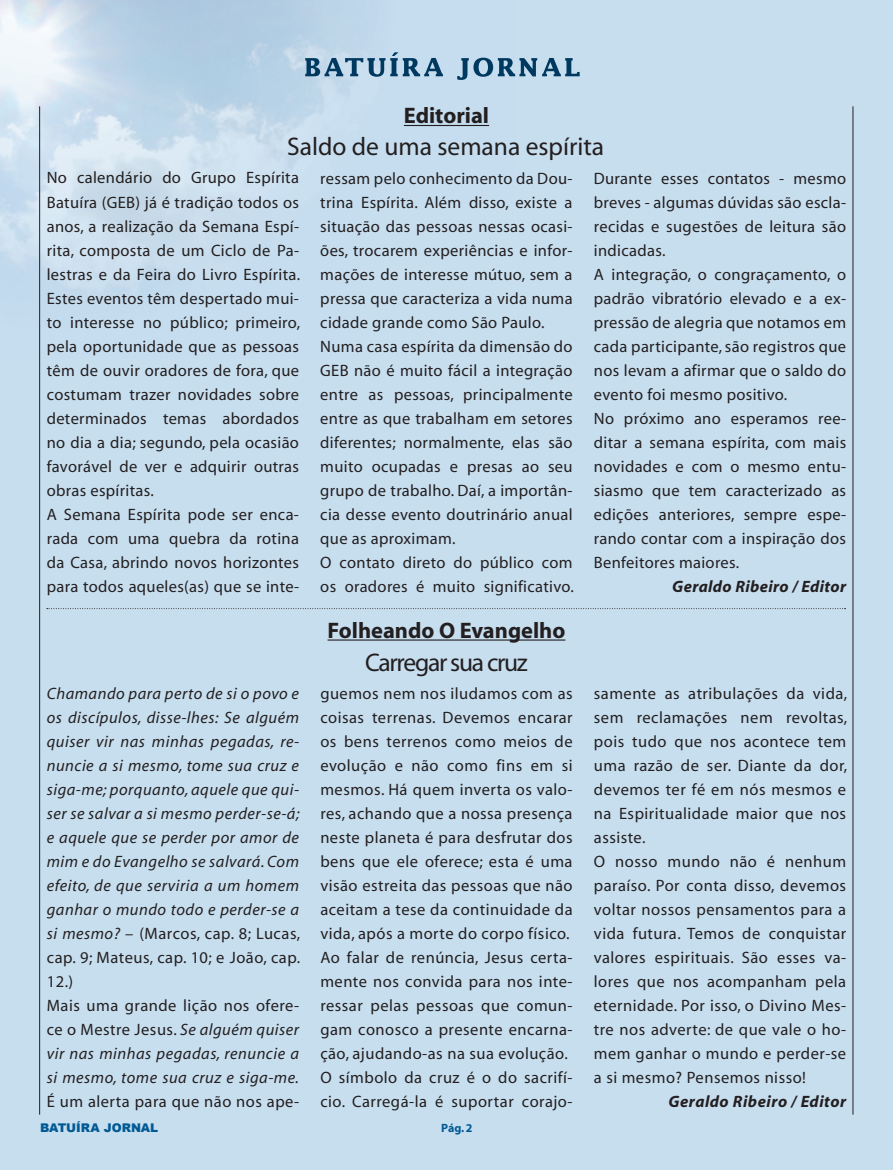
<style>
.page{position:relative;width:893px;height:1170px;background:#fff}
.page>*{position:absolute;margin:0;border:0;box-sizing:border-box;transform-origin:0 0}
.t1{font:25.5px "Myriad";color:#231f20}
.t2{font:25.5px "Myriad";letter-spacing:-.05em;color:#231f20}
.t3{font:700 22.5px "Myriad";color:#231f20}
.t4{font:16.5px/24px "Myriad";letter-spacing:.02em;color:#231f20}
.t5{font:italic 16.5px/24px "Myriad";letter-spacing:.03em;color:#231f20}
.t6{font:italic 700 16.5px "Myriad";letter-spacing:.025em;color:#231f20}
.t7{font:900 12px "Arial";color:#015994}
.t8{font:700 12px "Myriad";color:#015994}
.s1{font-style:normal}
</style>
<div class="page">
<div style="left:0;top:0;width:893px;height:1169px;background:#c7deef"></div>
<img style="left:0;top:0;width:490px;height:359px">
<hr style="left:853px;top:106px;width:1px;height:1008px;background:#231f20">
<hr style="left:39px;top:106px;width:1px;height:1008px;background:#231f20">
<svg style="left:305px;top:52px;width:138px;height:25px"></svg>
<svg style="left:457px;top:58px;width:123px;height:22px"></svg>
<hr style="left:404px;top:125px;width:85px;height:1px;background:#231f20">
<hr style="left:328px;top:639px;width:237px;height:1px;background:#231f20">
<svg style="left:47px;top:608px;width:798px;height:1px"></svg>
<h2 class="t3" style="left:404px;top:104px;width:87px">Editorial</h2>
<h1 class="t1" style="left:287px;top:133px;width:319px">Saldo de uma semana espírita</h1>
<p class="t4" style="left:47px;top:167px;width:255px">No calendário do Grupo Espírita<br>Batuíra (GEB) já é tradição todos os anos, a realização da Semana Espí&shy;rita, composta de um Ciclo de Pa&shy;lestras e da Feira do Livro Espírita.<br>Estes eventos têm despertado mui&shy;to interesse no público; primeiro, pela oportunidade que as pessoas têm de ouvir oradores de fora, que costumam trazer novidades sobre determinados temas abordados no dia a dia; segundo, pela ocasião favorável de ver e adquirir outras obras espíritas.<br>A Semana Espírita pode ser enca&shy;rada com uma quebra da rotina da Casa, abrindo novos horizontes para todos aqueles(as) que se inte-</p>
<p class="t4" style="left:320px;top:167px;width:255px">ressam pelo conhecimento da Dou&shy;trina Espírita. Além disso, existe a situação das pessoas nessas ocasi&shy;ões, trocarem experiências e infor&shy;mações de interesse mútuo, sem a pressa que caracteriza a vida numa cidade grande como São Paulo.<br>Numa casa espírita da dimensão do<br>GEB não é muito fácil a integração entre as pessoas, principalmente entre as que trabalham em setores diferentes; normalmente, elas são muito ocupadas e presas ao seu grupo de trabalho. Daí, a importân&shy;cia desse evento doutrinário anual que as aproximam.<br>O contato direto do público com os oradores é muito significativo.</p>
<p class="t4" style="left:594px;top:167px;width:254px">Durante esses contatos - mesmo breves - algumas dúvidas são escla&shy;recidas e sugestões de leitura são indicadas.<br>A integração, o congraçamento, o padrão vibratório elevado e a ex&shy;pressão de alegria que notamos em cada participante, são registros que nos levam a afirmar que o saldo do evento foi mesmo positivo.<br>No próximo ano esperamos ree&shy;ditar a semana espírita, com mais novidades e com o mesmo entu&shy;siasmo que tem caracterizado as edições anteriores, sempre espe&shy;rando contar com a inspiração dos<br>Benfeitores maiores.</p>
<p class="t6" style="left:672px;top:578px;width:175px">Geraldo Ribeiro / Editor</p>
<p class="t5" style="left:47px;top:682px;width:255px">Chamando para perto de si o povo e os discípulos, disse-lhes: Se alguém quiser vir nas minhas pegadas, re&shy;nuncie a si mesmo, tome sua cruz e siga-me; porquanto, aquele que qui&shy;ser se salvar a si mesmo perder-se-á; e aquele que se perder por amor de mim e do Evangelho se salvará. Com efeito, de que serviria a um homem ganhar o mundo todo e perder-se a si mesmo? <span class="s1">– (Marcos, cap. 8; Lucas, cap. 9; Mateus, cap. 10; e João, cap.<br>12.)<br>Mais uma grande lição nos ofere&shy;ce o Mestre Jesus.</span> Se alguém quiser vir nas minhas pegadas, renuncie a si mesmo, tome sua cruz e siga-me.</p>
<p class="t4" style="left:47px;top:1090px;width:254px">É um alerta para que não nos ape-</p>
<h2 class="t3" style="left:328px;top:618px;width:239px">Folheando O Evangelho</h2>
<h1 class="t2" style="left:365px;top:649px;width:164px">Carregar sua cruz</h1>
<p class="t4" style="left:320px;top:682px;width:254px">guemos nem nos iludamos com as coisas terrenas. Devemos encarar os bens terrenos como meios de evolução e não como fins em si mesmos. Há quem inverta os valo&shy;res, achando que a nossa presença neste planeta é para desfrutar dos bens que ele oferece; esta é uma visão estreita das pessoas que não aceitam a tese da continuidade da vida, após a morte do corpo físico.<br>Ao falar de renúncia, Jesus certa&shy;mente nos convida para nos inte&shy;ressar pelas pessoas que comun&shy;gam conosco a presente encarna&shy;ção, ajudando-as na sua evolução.<br>O símbolo da cruz é o do sacrifí&shy;cio. Carregá-la é suportar corajo-</p>
<p class="t4" style="left:594px;top:682px;width:255px">samente as atribulações da vida, sem reclamações nem revoltas, pois tudo que nos acontece tem uma razão de ser. Diante da dor, devemos ter fé em nós mesmos e na Espiritualidade maior que nos assiste.<br>O nosso mundo não é nenhum paraíso. Por conta disso, devemos voltar nossos pensamentos para a vida futura. Temos de conquistar valores espirituais. São esses va&shy;lores que nos acompanham pela eternidade. Por isso, o Divino Mes&shy;tre nos adverte: de que vale o ho&shy;mem ganhar o mundo e perder-se a si mesmo? Pensemos nisso!</p>
<p class="t6" style="left:668px;top:1093px;width:179px">Geraldo Ribeiro / Editor</p>
<p class="t7" style="left:40px;top:1118px;width:120px">BATUÍRA JORNAL</p>
<p class="t8" style="left:441px;top:1122px;width:33px">Pág. 2</p>
</div>
